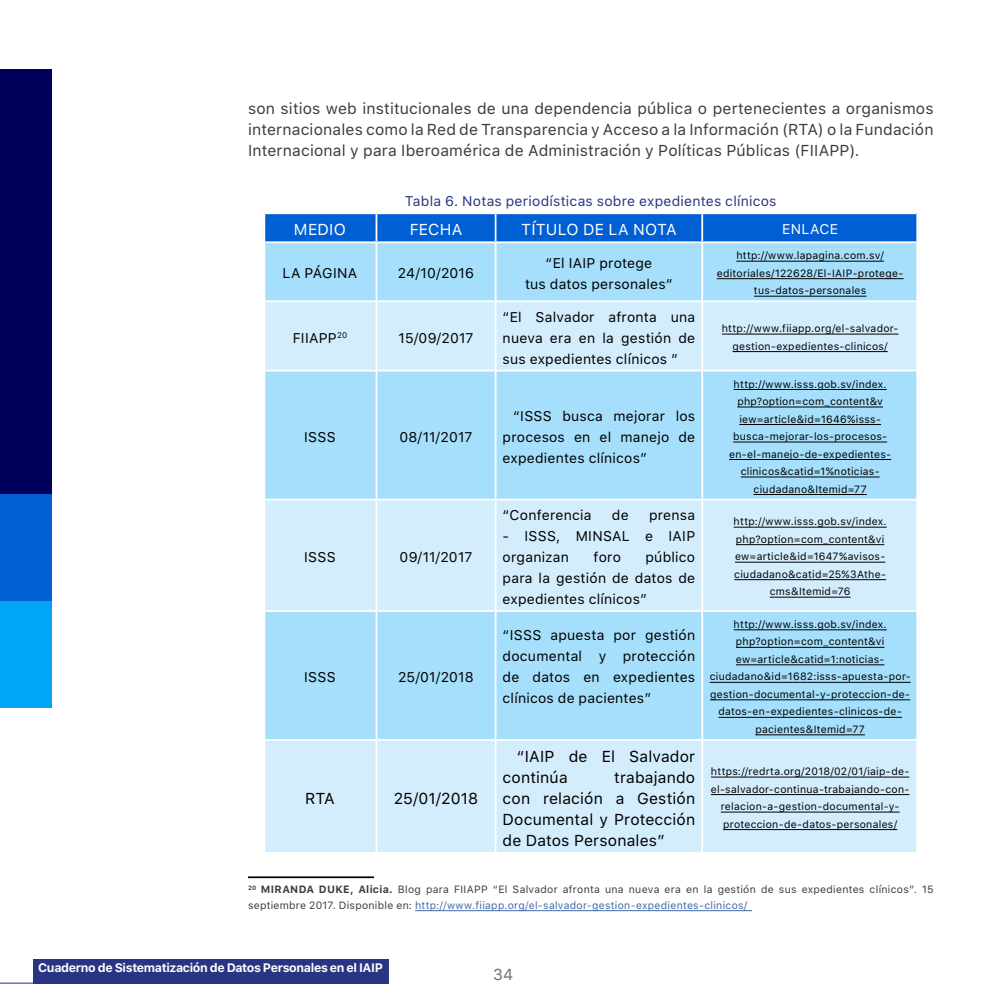
<style>
.page{position:relative;width:1008px;height:1008px;background:#fff}
.page>*{position:absolute;margin:0;border:0;box-sizing:border-box;transform-origin:0 0}
.t1{font:15.75px/21px "SF Pro Text";letter-spacing:.01em;color:#3c3c3b;text-align:justify}
.t2{font:15.75px/21px "SF Pro Text";letter-spacing:.01em;color:#000}
.t3{font:15.75px "SF Pro Text";letter-spacing:.015em;color:#fff}
.t4{font:15.75px "SF Pro Text";color:#706f6f}
.t5{font:14px/21px "SF Pro Text";letter-spacing:.015em;color:#000;text-align:justify}
.t6{font:14px "SF Pro Text";letter-spacing:.015em;color:#283583}
.t7{font:14px "SF Pro Text";letter-spacing:.02em;color:#fff}
.t8{font:700 12.25px "SF Pro Text";letter-spacing:-.03em;color:#fff}
.t9{font:10.5px/17.5px "SF Pro Text";letter-spacing:.025em;color:#000;text-align:center}
.t10{font:10.5px/15.8px "SF Pro Text";letter-spacing:.025em;color:#3c3c3b}
.s1{font-weight:700}
.s2{color:#3f68a5}
</style>
<div class="page">
<hr style="left:0;top:983px;width:383px;height:1px;background:#283583">
<div style="left:33px;top:959px;width:356px;height:25px;background:#283583"></div>
<div style="left:0;top:69px;width:52px;height:425px;background:#00005a"></div>
<div style="left:0;top:494px;width:52px;height:107px;background:#005fd3"></div>
<div style="left:0;top:601px;width:52px;height:107px;background:#00a5f5"></div>
<div style="left:265px;top:243px;width:651px;height:57px;background:#a6dffb"></div>
<svg style="left:265px;top:302px;width:651px;height:550px;background:#bee5fa"></svg>
<svg style="left:916px;top:242px;width:2px;height:59px"></svg>
<svg style="left:916px;top:301px;width:1px;height:70px"></svg>
<svg style="left:916px;top:371px;width:2px;height:129px"></svg>
<svg style="left:916px;top:500px;width:1px;height:111px"></svg>
<svg style="left:916px;top:611px;width:1px;height:129px"></svg>
<svg style="left:916px;top:740px;width:1px;height:112px"></svg>
<hr style="left:265px;top:370px;width:111px;height:1px;background:#fff">
<hr style="left:376px;top:370px;width:120px;height:1px;background:#fff">
<hr style="left:496px;top:370px;width:206px;height:1px;background:#fff">
<hr style="left:702px;top:370px;width:214px;height:1px;background:#fff">
<hr style="left:265px;top:499px;width:111px;height:1px;background:#fff">
<hr style="left:376px;top:499px;width:120px;height:1px;background:#fff">
<hr style="left:496px;top:499px;width:206px;height:1px;background:#fff">
<hr style="left:702px;top:499px;width:214px;height:1px;background:#fff">
<hr style="left:265px;top:739px;width:111px;height:2px;background:#fff">
<hr style="left:376px;top:739px;width:120px;height:2px;background:#fff">
<hr style="left:496px;top:739px;width:206px;height:2px;background:#fff">
<hr style="left:702px;top:739px;width:214px;height:2px;background:#fff">
<svg style="left:263px;top:213px;width:655px;height:29px;background:#126ad6"></svg>
<hr style="left:701px;top:214px;width:2px;height:27px;background:#fff">
<hr style="left:376px;top:243px;width:1px;height:57px;background:#fff">
<hr style="left:495px;top:243px;width:1px;height:57px;background:#fff">
<hr style="left:701px;top:243px;width:2px;height:57px;background:#fff">
<hr style="left:376px;top:302px;width:1px;height:68px;background:#fff">
<hr style="left:495px;top:302px;width:1px;height:68px;background:#fff">
<hr style="left:701px;top:302px;width:2px;height:68px;background:#fff">
<hr style="left:376px;top:371px;width:1px;height:128px;background:#fff">
<hr style="left:495px;top:371px;width:1px;height:128px;background:#fff">
<hr style="left:701px;top:371px;width:2px;height:128px;background:#fff">
<hr style="left:376px;top:500px;width:1px;height:110px;background:#fff">
<hr style="left:495px;top:500px;width:1px;height:110px;background:#fff">
<hr style="left:701px;top:500px;width:2px;height:110px;background:#fff">
<hr style="left:376px;top:612px;width:1px;height:127px;background:#fff">
<hr style="left:495px;top:612px;width:1px;height:127px;background:#fff">
<hr style="left:701px;top:612px;width:2px;height:127px;background:#fff">
<hr style="left:376px;top:741px;width:1px;height:111px;background:#fff">
<hr style="left:495px;top:741px;width:1px;height:111px;background:#fff">
<hr style="left:701px;top:741px;width:2px;height:111px;background:#fff">
<hr style="left:265px;top:610px;width:111px;height:2px;background:#fff">
<hr style="left:376px;top:610px;width:120px;height:2px;background:#fff">
<hr style="left:496px;top:610px;width:206px;height:2px;background:#fff">
<hr style="left:702px;top:610px;width:214px;height:2px;background:#fff">
<hr style="left:736px;top:261px;width:148px;height:1px;background:#000">
<hr style="left:717px;top:278px;width:187px;height:1px;background:#000">
<hr style="left:754px;top:296px;width:112px;height:1px;background:#000">
<hr style="left:722px;top:334px;width:177px;height:1px;background:#000">
<hr style="left:733px;top:351px;width:155px;height:1px;background:#000">
<hr style="left:734px;top:389px;width:153px;height:1px;background:#000">
<hr style="left:737px;top:407px;width:146px;height:1px;background:#000">
<hr style="left:739px;top:424px;width:142px;height:1px;background:#000">
<hr style="left:733px;top:442px;width:154px;height:1px;background:#000">
<hr style="left:729px;top:459px;width:162px;height:1px;background:#000">
<hr style="left:741px;top:477px;width:139px;height:1px;background:#000">
<hr style="left:754px;top:494px;width:113px;height:1px;background:#000">
<hr style="left:734px;top:527px;width:153px;height:1px;background:#000">
<hr style="left:736px;top:544px;width:148px;height:1px;background:#000">
<hr style="left:735px;top:562px;width:150px;height:1px;background:#000">
<hr style="left:734px;top:579px;width:152px;height:1px;background:#000">
<hr style="left:770px;top:597px;width:81px;height:1px;background:#000">
<hr style="left:734px;top:630px;width:153px;height:1px;background:#000">
<hr style="left:736px;top:647px;width:148px;height:1px;background:#000">
<hr style="left:736px;top:665px;width:148px;height:1px;background:#000">
<hr style="left:710px;top:682px;width:201px;height:1px;background:#000">
<hr style="left:710px;top:700px;width:200px;height:1px;background:#000">
<hr style="left:718px;top:717px;width:184px;height:1px;background:#000">
<hr style="left:755px;top:735px;width:110px;height:1px;background:#000">
<hr style="left:711px;top:777px;width:198px;height:1px;background:#000">
<hr style="left:711px;top:794px;width:198px;height:1px;background:#000">
<hr style="left:721px;top:812px;width:179px;height:1px;background:#000">
<hr style="left:723px;top:829px;width:174px;height:1px;background:#000">
<hr style="left:248px;top:876px;width:126px;height:2px;background:#000">
<hr style="left:415px;top:910px;width:337px;height:1px;background:#3f68a5">
<p class="t1" style="left:248px;top:99px;width:687px">son sitios web institucionales de una dependencia pública o pertenecientes a organismos internacionales como la Red de Transparencia y Acceso a la Información (RTA) o la Fundación Internacional y para Iberoamérica de Administración y Políticas Públicas (FIIAPP).</p>
<h2 class="t6" style="left:405px;top:191px;width:373px">Tabla 6. Notas periodísticas sobre expedientes clínicos</h2>
<h1 class="t3" style="left:294px;top:218px;width:54px">MEDIO</h1>
<h1 class="t3" style="left:410px;top:218px;width:54px">FECHA</h1>
<h1 class="t3" style="left:521px;top:218px;width:157px">TÍTULO DE LA NOTA</h1>
<h2 class="t7" style="left:782px;top:219px;width:57px">ENLACE</h2>
<h2 class="t5" style="left:283px;top:263px;width:76px">LA PÁGINA</h2>
<h2 class="t5" style="left:398px;top:263px;width:78px">24/10/2016</h2>
<h2 class="t5" style="left:525px;top:253px;width:149px;text-align:center">“El IAIP protege<br>tus datos personales”</h2>
<p class="t9" style="left:717px;top:247px;width:188px">http://www.lapagina.com.sv/ editoriales/122628/El-IAIP-protege&shy;tus-datos-personales</p>
<h2 class="t5" style="left:293px;top:328px;width:56px">FIIAPP<sup>20</sup></h2>
<h2 class="t5" style="left:398px;top:328px;width:77px">15/09/2017</h2>
<h2 class="t5" style="left:503px;top:307px;width:194px">“El Salvador afronta una nueva era en la gestión de sus expedientes clínicos ”</h2>
<p class="t9" style="left:722px;top:320px;width:178px">http://www.fiiapp.org/el-salvador&shy;gestion-expedientes-clinicos/</p>
<h2 class="t5" style="left:304px;top:427px;width:33px">ISSS</h2>
<h2 class="t5" style="left:400px;top:427px;width:75px">08/11/2017</h2>
<h2 class="t5" style="left:304px;top:547px;width:33px">ISSS</h2>
<h2 class="t5" style="left:400px;top:547px;width:74px">09/11/2017</h2>
<h2 class="t5" style="left:304px;top:667px;width:33px">ISSS</h2>
<h2 class="t5" style="left:398px;top:667px;width:77px">25/01/2018</h2>
<h2 class="t5" style="left:503px;top:406px;width:194px;text-indent:11px">“ISSS busca mejorar los procesos en el manejo de expedientes clínicos”</h2>
<h2 class="t5" style="left:503px;top:505px;width:91px">“Conferencia</h2>
<h2 class="t5" style="left:612px;top:505px;width:18px">de</h2>
<h2 class="t5" style="left:649px;top:505px;width:48px">prensa</h2>
<h2 class="t5" style="left:503px;top:526px;width:194px">- ISSS, MINSAL e IAIP organizan</h2>
<h2 class="t5" style="left:503px;top:547px;width:194px;text-indent:143px">público para la gestión de datos de expedientes clínicos”</h2>
<h2 class="t5" style="left:594px;top:547px;width:29px">foro</h2>
<p class="t9" style="left:729px;top:376px;width:164px">http://www.isss.gob.sv/index. php?option=com_content&amp;v iew=article&amp;id=1646%isss&shy;busca-mejorar-los-procesos&shy;en-el-manejo-de-expedientes&shy;clinicos&amp;catid=1%noticias&shy;ciudadano&amp;Itemid=77</p>
<p class="t9" style="left:734px;top:513px;width:155px">http://www.isss.gob.sv/index. php?option=com_content&amp;vi ew=article&amp;id=1647%avisos&shy;ciudadano&amp;catid=25%3Athe&shy;cms&amp;Itemid=76</p>
<h2 class="t5" style="left:503px;top:625px;width:194px">“ISSS apuesta por gestión documental y protección de datos en expedientes clínicos de pacientes”</h2>
<p class="t9" style="left:710px;top:616px;width:202px">http://www.isss.gob.sv/index. php?option=com_content&amp;vi ew=article&amp;catid=1:noticias&shy;ciudadano&amp;id=1682:isss-apuesta-por&shy;gestion-documental-y-proteccion-de&shy;datos-en-expedientes-clinicos-de&shy;pacientes&amp;Itemid=77</p>
<h1 class="t2" style="left:503px;top:746px;width:194px;text-indent:14px">“IAIP de El Salvador continúa</h1>
<h1 class="t2" style="left:503px;top:767px;width:194px;text-align:justify;text-indent:112px">trabajando con relación a Gestión Documental y Protección de Datos Personales”</h1>
<p class="t9" style="left:711px;top:763px;width:200px">https://redrta.org/2018/02/01/iaip-de&shy;el-salvador-continua-trabajando-con&shy;relacion-a-gestion-documental-y&shy;proteccion-de-datos-personales/</p>
<p class="t10" style="left:248px;top:882px;width:687px"><sup>20</sup> <span class="s1">MIRANDA DUKE, Alicia.</span> Blog para FIIAPP “El Salvador afronta una nueva era en la gestión de sus expedientes clínicos”. 15 septiembre 2017. Disponible en: <span class="s2">http://www.fiiapp.org/el-salvador-gestion-expedientes-clinicos/</span></p>
<h1 class="t2" style="left:305px;top:788px;width:31px">RTA</h1>
<h1 class="t2" style="left:394px;top:788px;width:86px">25/01/2018</h1>
<p class="t8" style="left:38px;top:961px;width:346px">Cuaderno de Sistematización de Datos Personales en el IAIP</p>
<h1 class="t4" style="left:493px;top:963px;width:22px">34</h1>
</div>
